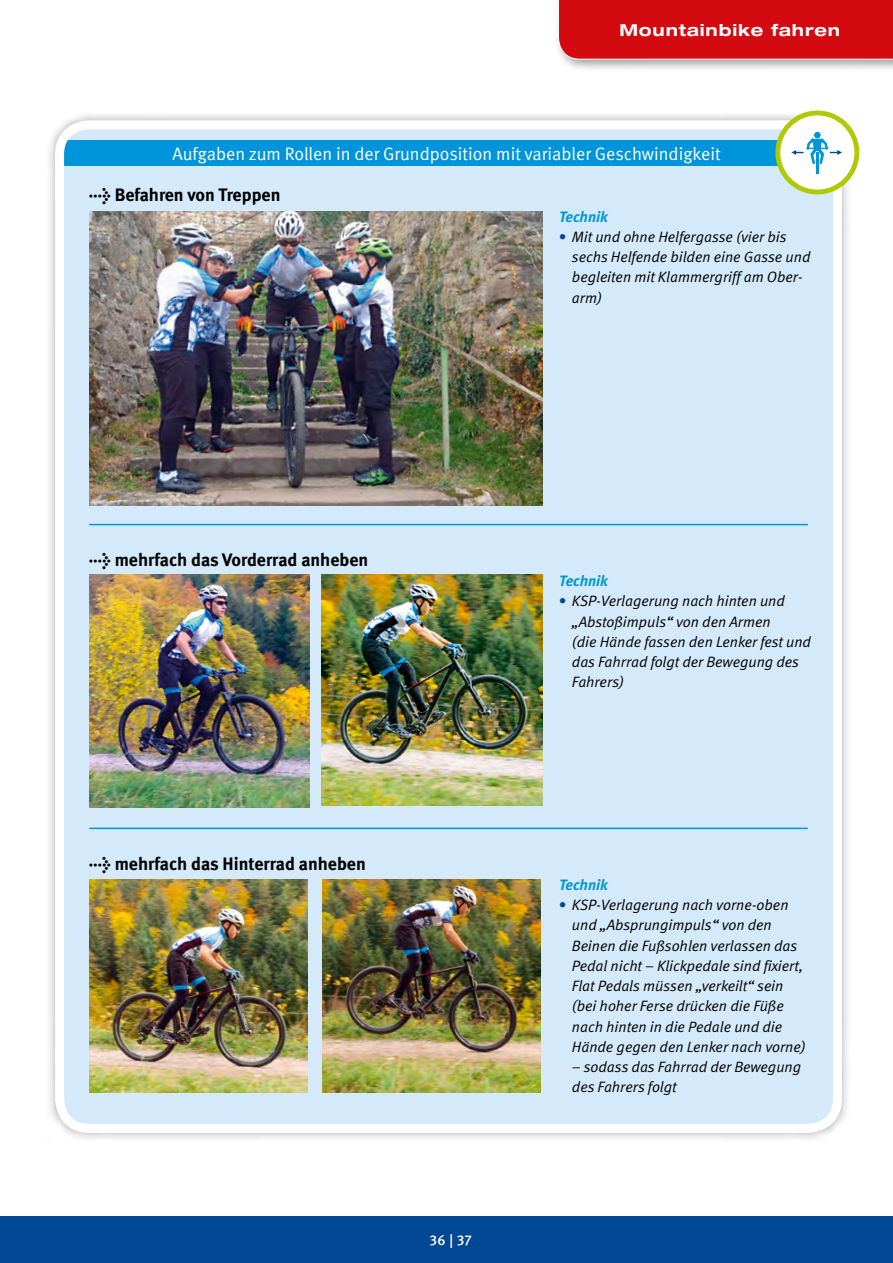
<style>
.page{position:relative;width:893px;height:1263px;background:#fff}
.page>*{position:absolute;margin:0;border:0;box-sizing:border-box;transform-origin:0 0}
.Fließtext_normal{font:700 18px "DGUV Meta";color:#000}
.Headline_3_Fließtex{font:18px "DGUV Meta";color:#fff}
.t1{font:700 expanded 16.5px "Helvetica Neue";letter-spacing:.05em;color:#fff}
.t2{font:italic 15px/20.2px "DGUV Meta";color:#000}
.Aufzählung_Fließtex{font:italic 700 15px "DGUV Meta";letter-spacing:-.005em;color:#0095db}
.Seitenzahl{font:500 14.25px "DGUV Meta";color:#fff}
.s1{font-weight:700;font-style:normal;color:#004893}
</style>
<div class="page">
<div style="left:0;top:1216px;width:893px;height:47px;background:#004893"></div>
<div style="left:554px;top:0;width:339px;height:73px;background:#000;opacity:.35"></div>
<div style="left:558px;top:0;width:335px;height:60px;background:#d40a11"></div>
<div style="left:46px;top:111px;width:805px;height:1031px;background:#000;opacity:.35"></div>
<div style="left:60px;top:125px;width:777px;height:1003px;background:#d4eafa;border-radius:30px"></div>
<div style="left:60px;top:141px;width:777px;height:25px;background:#0095db"></div>
<div style="left:55px;top:120px;width:787px;height:1013px;border:9px solid #fff;border-radius:30px"></div>
<img style="left:89px;top:212px;width:453px;height:293px">
<hr style="left:89px;top:524px;width:719px;height:1px;background:#0095db">
<hr style="left:89px;top:828px;width:719px;height:1px;background:#0095db">
<img style="left:89px;top:575px;width:221px;height:232px">
<img style="left:322px;top:575px;width:220px;height:231px">
<div style="left:778px;top:113px;width:79px;height:79px;background:#fff;border-radius:50%"></div>
<div style="left:775px;top:111px;width:84px;height:83px;border:5px solid #afca00;border-radius:50%"></div>
<div style="left:814px;top:132px;width:7px;height:6px;background:#0095db;border-radius:50%"></div>
<svg style="left:791px;top:138px;width:51px;height:35px"></svg>
<img style="left:89px;top:880px;width:218px;height:212px">
<img style="left:322px;top:880px;width:218px;height:212px">
<p class="t1" style="left:619px;top:19px;width:222px">Mountainbike fahren</p>
<p class="Headline_3_Fließtex" style="left:172px;top:143px;width:550px">Aufgaben zum Rollen in der Grundposition mit variabler Geschwindigkeit</p>
<p class="Fließtext_normal" style="left:89px;top:184px;width:193px">→ Befahren von Treppen</p>
<p class="Aufzählung_Fließtex" style="left:559px;top:207px;width:50px">Technik</p>
<p class="t2" style="left:572px;top:227px;width:240px;text-indent:-13px"><span class="s1">•</span> Mit und ohne Helfergasse (vier bis sechs Helfende bilden eine Gasse und begleiten mit Klammergriff am Ober&shy;arm)</p>
<p class="Fließtext_normal" style="left:89px;top:549px;width:281px">→ mehrfach das Vorderrad anheben</p>
<p class="Fließtext_normal" style="left:89px;top:853px;width:278px">→ mehrfach das Hinterrad anheben</p>
<p class="Seitenzahl" style="left:430px;top:1232px;width:44px">36 | 37</p>
<p class="Aufzählung_Fließtex" style="left:559px;top:572px;width:50px">Technik</p>
<p class="t2" style="left:572px;top:591px;width:240px;text-indent:-13px"><span class="s1">•</span> KSP-Verlagerung nach hinten und „Abstoßimpuls“ von den Armen<br>(die Hände fassen den Lenker fest und das Fahrrad folgt der Bewegung des<br>Fahrers)</p>
<p class="Aufzählung_Fließtex" style="left:559px;top:876px;width:50px">Technik</p>
<p class="t2" style="left:572px;top:895px;width:235px;text-indent:-13px"><span class="s1">•</span> KSP-Verlagerung nach vorne-oben und „Absprungimpuls“ von den Beinen die Fußsohlen verlassen das Pedal nicht – Klickpedale sind fixiert, Flat Pedals müssen „verkeilt“ sein (bei hoher Ferse drücken die Füße nach hinten in die Pedale und die Hände gegen den Lenker nach vorne)</p>
<p class="t2" style="left:572px;top:1057px;width:231px">– sodass das Fahrrad der Bewegung des Fahrers folgt</p>
</div>
